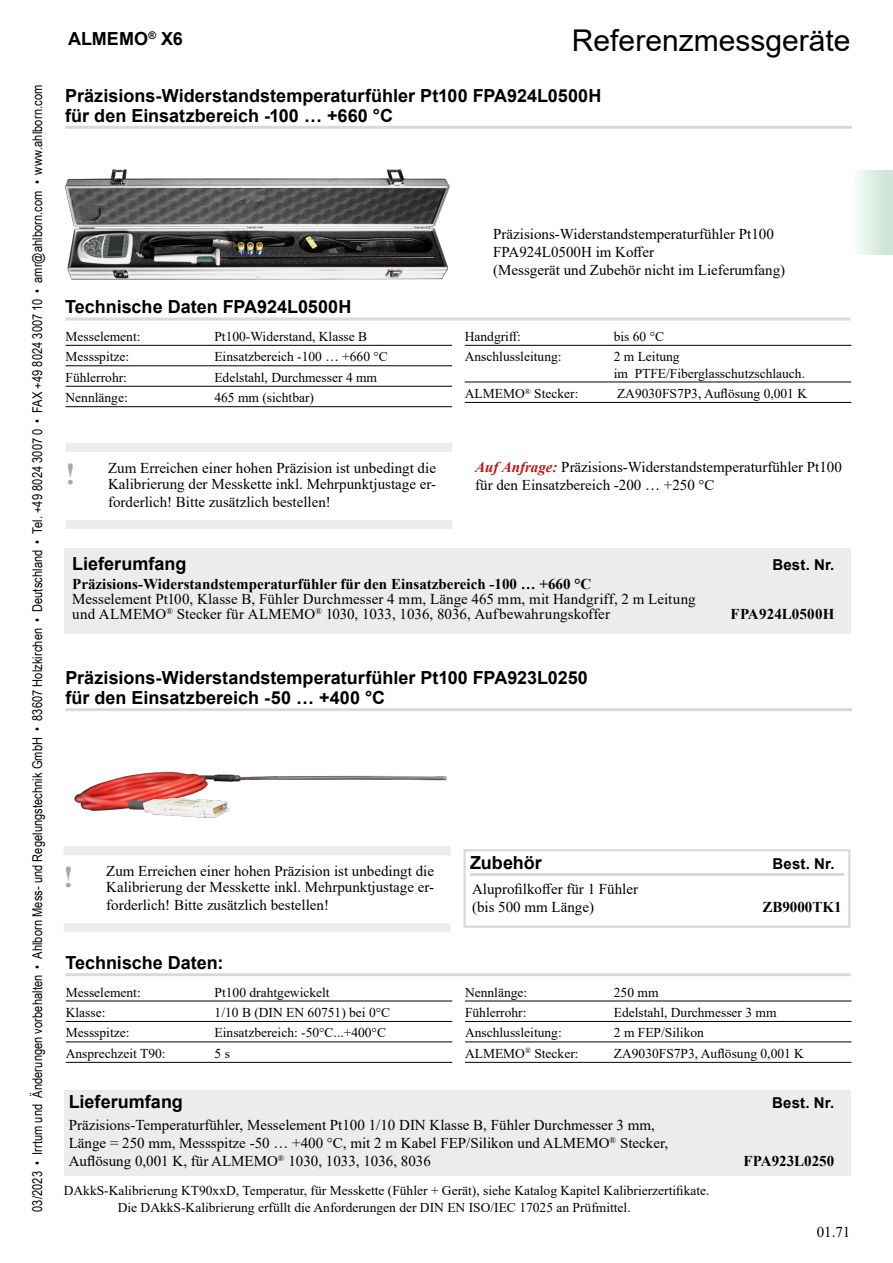
<style>
.page{position:relative;width:893px;height:1263px;background:#fff}
.page>*{position:absolute;margin:0;border:0;box-sizing:border-box;transform-origin:0 0}
.t1{font:30px "Arial";color:#000}
.t2{font:700 18px/19.5px "Arial";color:#000}
.t3{font:15px/18px "Times New Roman";color:#000}
.t4{font:700 15px "Times New Roman";color:#000}
.t5{font:700 15px "Arial";letter-spacing:.01em;color:#000}
.t6{font:13.5px/16.2px "Times New Roman";color:#000}
.t7{font:13.5px "Arial Narrow";letter-spacing:.005em;color:#000}
.s1{font-weight:700;font-size:30px;color:#a7a9a9}
.s2{font-weight:700;font-style:italic;color:#bc1617}
</style>
<div class="page">
<div style="left:851px;top:170px;width:42px;height:84px;background:linear-gradient(to right,#fdfefd,#c7e3d3)"></div>
<hr style="left:65px;top:126px;width:787px;height:3px;background:#d8dada">
<hr style="left:66px;top:345px;width:386px;height:1px;background:#000">
<hr style="left:66px;top:365px;width:386px;height:1px;background:#000">
<hr style="left:66px;top:386px;width:386px;height:1px;background:#000">
<hr style="left:66px;top:406px;width:386px;height:1px;background:#000">
<hr style="left:465px;top:345px;width:386px;height:1px;background:#000">
<hr style="left:465px;top:382px;width:386px;height:1px;background:#000">
<hr style="left:465px;top:402px;width:386px;height:1px;background:#000">
<hr style="left:65px;top:317px;width:785px;height:3px;background:#d8dada">
<div style="left:66px;top:443px;width:386px;height:9px;background:#ececec"></div>
<div style="left:66px;top:520px;width:386px;height:9px;background:#ececec"></div>
<div style="left:64px;top:548px;width:786px;height:85px;background:#ececec"></div>
<hr style="left:65px;top:708px;width:787px;height:3px;background:#d8dada">
<img style="left:74px;top:771px;width:373px;height:47px">
<hr style="left:66px;top:1001px;width:386px;height:1px;background:#000">
<hr style="left:66px;top:1021px;width:386px;height:1px;background:#000">
<hr style="left:66px;top:1042px;width:386px;height:1px;background:#000">
<hr style="left:66px;top:1062px;width:386px;height:1px;background:#000">
<hr style="left:465px;top:1001px;width:386px;height:1px;background:#000">
<hr style="left:465px;top:1021px;width:386px;height:1px;background:#000">
<hr style="left:465px;top:1042px;width:386px;height:1px;background:#000">
<hr style="left:465px;top:1062px;width:386px;height:1px;background:#000">
<hr style="left:65px;top:973px;width:786px;height:3px;background:#d8dada">
<div style="left:65px;top:1090px;width:786px;height:85px;background:#ececec"></div>
<img style="left:65px;top:169px;width:385px;height:111px">
<div style="left:64px;top:846px;width:386px;height:9px;background:#ececec"></div>
<div style="left:64px;top:923px;width:386px;height:9px;background:#ececec"></div>
<hr style="left:470px;top:873px;width:374px;height:3px;background:#d8dada">
<div style="left:463px;top:849px;width:387px;height:79px;border:2px solid #d8dada"></div>
<p class="t7" style="left:28px;top:1212px;width:1128px;rotate:-90deg">03/2023 • Irrtum und Änderungen vorbehalten • Ahlborn Mess- und Regelungstechnik GmbH • 83607 Holzkirchen • Deutschland • Tel. +49 8024 3007 0 • FAX +49 8024 3007 10 • amr@ahlborn.com • www.ahlborn.com</p>
<p class="t2" style="left:68px;top:29px;width:116px">ALMEMO<sup>®</sup> X6</p>
<h1 class="t1" style="left:572px;top:19px;width:280px">Referenzmessgeräte</h1>
<p class="t2" style="left:65px;top:86px;width:538px">Präzisions-Widerstandstemperaturfühler Pt100 FPA924L0500H für den Einsatzbereich -100 … +660 °C</p>
<p class="t2" style="left:65px;top:297px;width:288px">Technische Daten FPA924L0500H</p>
<p class="t6" style="left:66px;top:328px;width:76px">Messelement:</p>
<p class="t6" style="left:214px;top:328px;width:154px">Pt100-Widerstand, Klasse B</p>
<p class="t6" style="left:66px;top:348px;width:65px">Messspitze:</p>
<p class="t6" style="left:214px;top:348px;width:175px">Einsatzbereich -100 … +660 °C</p>
<p class="t6" style="left:66px;top:369px;width:63px">Fühlerrohr:</p>
<p class="t6" style="left:214px;top:369px;width:164px">Edelstahl, Durchmesser 4 mm</p>
<p class="t6" style="left:66px;top:389px;width:64px">Nennlänge:</p>
<p class="t6" style="left:214px;top:389px;width:101px">465 mm (sichtbar)</p>
<p class="t3" style="left:66px;top:459px;width:372px;line-height:16.5px;text-align:right"><span class="s1">!</span> Zum Erreichen einer hohen Präzision ist unbedingt die<br>Kalibrierung der Messkette inkl. Mehrpunktjustage er-</p>
<p class="t3" style="left:108px;top:493px;width:224px">forderlich! Bitte zusätzlich bestellen!</p>
<p class="t3" style="left:493px;top:224px;width:294px">Präzisions-Widerstandstemperaturfühler Pt100<br>FPA924L0500H im Koffer<br>(Messgerät und Zubehör nicht im Lieferumfang)</p>
<p class="t6" style="left:465px;top:328px;width:58px">Handgriff:</p>
<p class="t6" style="left:614px;top:328px;width:52px">bis 60 °C</p>
<p class="t6" style="left:465px;top:348px;width:98px">Anschlussleitung:</p>
<p class="t6" style="left:614px;top:348px;width:193px">2 m Leitung<br>im PTFE/Fiberglasschutzschlauch.</p>
<p class="t6" style="left:465px;top:385px;width:115px">ALMEMO<sup>®</sup> Stecker:</p>
<p class="t6" style="left:617px;top:385px;width:192px">ZA9030FS7P3, Auflösung 0,001 K</p>
<p class="t3" style="left:475px;top:458px;width:368px"><span class="s2">Auf Anfrage:</span> Präzisions-Widerstandstemperaturfühler Pt100 für den Einsatzbereich -200 … +250 °C</p>
<p class="t2" style="left:72px;top:554px;width:116px">Lieferumfang</p>
<p class="t5" style="left:772px;top:554px;width:63px">Best. Nr.</p>
<p class="t4" style="left:72px;top:573px;width:520px">Präzisions-Widerstandstemperaturfühler für den Einsatzbereich -100 … +660 °C</p>
<p class="t3" style="left:72px;top:591px;width:625px;line-height:15px">Messelement Pt100, Klasse B, Fühler Durchmesser 4 mm, Länge 465 mm, mit Handgriff, 2 m Leitung und ALMEMO<sup>®</sup> Stecker für ALMEMO<sup>®</sup> 1030, 1033, 1036, 8036, Aufbewahrungskoffer</p>
<p class="t4" style="left:731px;top:603px;width:105px">FPA924L0500H</p>
<p class="t2" style="left:65px;top:668px;width:524px">Präzisions-Widerstandstemperaturfühler Pt100 FPA923L0250 für den Einsatzbereich -50 … +400 °C</p>
<p class="t3" style="left:64px;top:862px;width:372px;line-height:16.5px;text-align:right"><span class="s1">!</span> Zum Erreichen einer hohen Präzision ist unbedingt die<br>Kalibrierung der Messkette inkl. Mehrpunktjustage er-</p>
<p class="t3" style="left:106px;top:896px;width:224px">forderlich! Bitte zusätzlich bestellen!</p>
<p class="t2" style="left:65px;top:953px;width:160px">Technische Daten:</p>
<p class="t6" style="left:66px;top:983px;width:76px">Messelement:</p>
<p class="t6" style="left:215px;top:983px;width:117px">Pt100 drahtgewickelt</p>
<p class="t6" style="left:66px;top:1004px;width:41px">Klasse:</p>
<p class="t6" style="left:215px;top:1004px;width:177px">1/10 B (DIN EN 60751) bei 0°C</p>
<p class="t6" style="left:66px;top:1024px;width:65px">Messspitze:</p>
<p class="t6" style="left:215px;top:1024px;width:173px">Einsatzbereich: -50°C...+400°C</p>
<p class="t6" style="left:66px;top:1045px;width:101px">Ansprechzeit T90:</p>
<p class="t6" style="left:215px;top:1045px;width:17px">5 s</p>
<p class="t2" style="left:470px;top:853px;width:73px">Zubehör</p>
<p class="t5" style="left:773px;top:853px;width:63px">Best. Nr.</p>
<p class="t3" style="left:472px;top:879px;width:168px">Aluprofilkoffer für 1 Fühler (bis 500 mm Länge)</p>
<p class="t4" style="left:762px;top:896px;width:81px">ZB9000TK1</p>
<p class="t6" style="left:465px;top:983px;width:64px">Nennlänge:</p>
<p class="t6" style="left:614px;top:983px;width:46px">250 mm</p>
<p class="t6" style="left:465px;top:1004px;width:63px">Fühlerrohr:</p>
<p class="t6" style="left:614px;top:1004px;width:164px">Edelstahl, Durchmesser 3 mm</p>
<p class="t6" style="left:465px;top:1024px;width:98px">Anschlussleitung:</p>
<p class="t6" style="left:614px;top:1024px;width:92px">2 m FEP/Silikon</p>
<p class="t6" style="left:465px;top:1045px;width:115px">ALMEMO<sup>®</sup> Stecker:</p>
<p class="t6" style="left:614px;top:1045px;width:192px">ZA9030FS7P3, Auflösung 0,001 K</p>
<p class="t2" style="left:69px;top:1092px;width:116px">Lieferumfang</p>
<p class="t5" style="left:772px;top:1092px;width:63px">Best. Nr.</p>
<p class="t3" style="left:69px;top:1115px;width:601px">Präzisions-Temperaturfühler, Messelement Pt100 1/10 DIN Klasse B, Fühler Durchmesser 3 mm,<br>Länge = 250 mm, Messspitze -50 … +400 °C, mit 2 m Kabel FEP/Silikon und ALMEMO<sup>®</sup> Stecker,<br>Auflösung 0,001 K, für ALMEMO<sup>®</sup> 1030, 1033, 1036, 8036</p>
<p class="t4" style="left:744px;top:1150px;width:92px">FPA923L0250</p>
<p class="t6" style="left:118px;top:1182px;width:593px;text-indent:-54px">DAkkS-Kalibrierung KT90xxD, Temperatur, für Messkette (Fühler + Gerät), siehe Katalog Kapitel Kalibrierzertifikate.<br>Die DAkkS-Kalibrierung erfüllt die Anforderungen der DIN EN ISO/IEC 17025 an Prüfmittel.</p>
<p class="t3" style="left:817px;top:1222px;width:35px">01.71</p>
</div>
